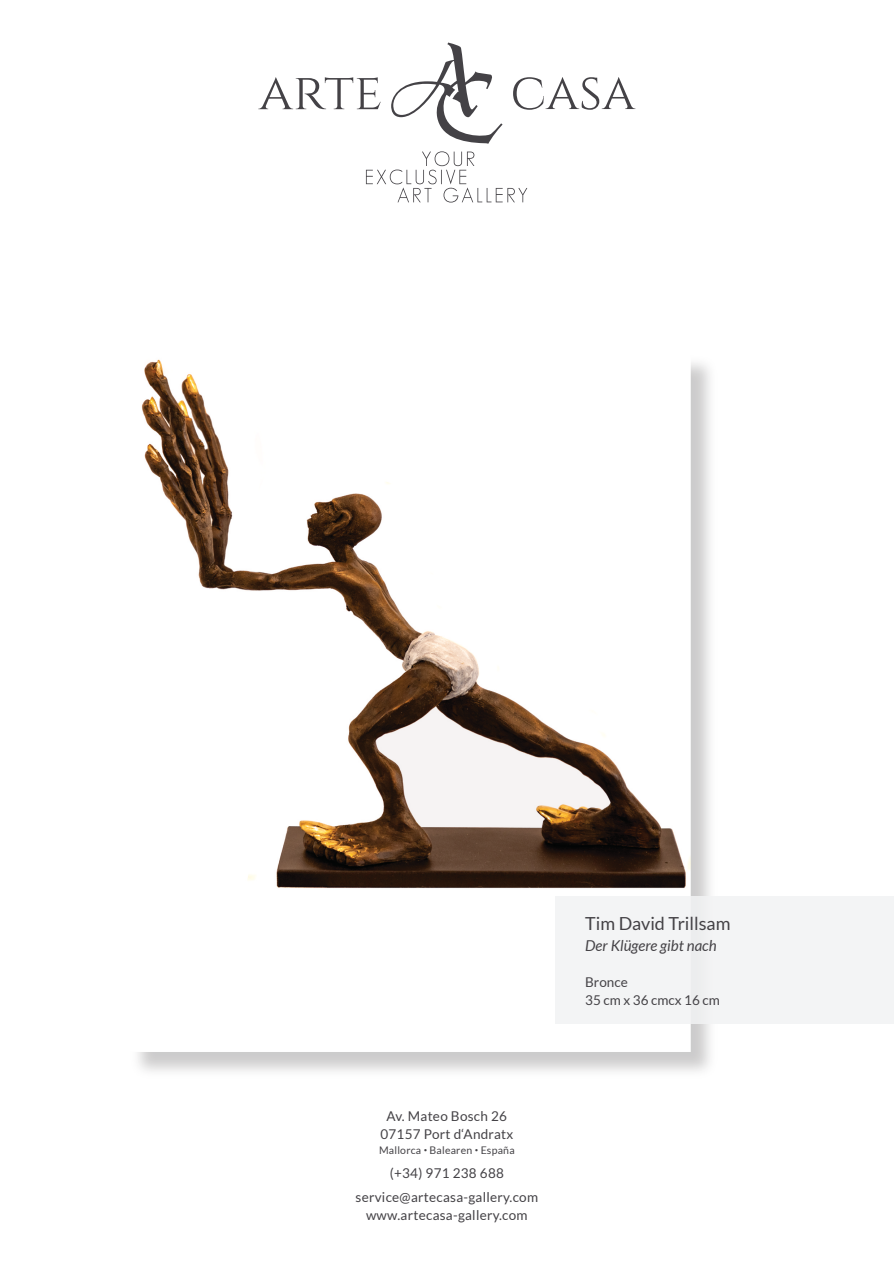
<style>
.page{position:relative;width:894px;height:1264px;background:#fff}
.page>*{position:absolute;margin:0;border:0;box-sizing:border-box;transform-origin:0 0}
.t1{font:18px "Lato";color:#444246}
.t2{font:italic 15px "Lato";color:#444246}
.t3{font:13.5px/18px "Lato";letter-spacing:.02em;color:#444246;text-align:center}
.t4{font:13.5px/18px "Lato";color:#444246}
.t5{font:10.5px "Lato";letter-spacing:.02em;color:#444246}
</style>
<div class="page">
<svg style="left:513px;top:77px;width:122px;height:33px"></svg>
<svg style="left:258px;top:77px;width:122px;height:32px"></svg>
<svg style="left:391px;top:43px;width:111px;height:101px"></svg>
<svg style="left:366px;top:151px;width:161px;height:51px"></svg>
<img style="left:137px;top:362px;width:573px;height:710px">
<img style="left:137px;top:359px;width:553px;height:692px">
<div style="left:555px;top:896px;width:338px;height:128px;background:#f2f3f4"></div>
<p class="t3" style="left:380px;top:1107px;width:134px">Av. Mateo Bosch 26<br>07157 Port d‘Andratx</p>
<p class="t5" style="left:379px;top:1145px;width:137px">Mallorca <sup>•</sup> Balearen <sup>•</sup> España</p>
<p class="t3" style="left:355px;top:1161px;width:184px;line-height:24px">(+34) 971 238 688 service@artecasa-gallery.com</p>
<p class="t3" style="left:366px;top:1206px;width:163px">www.artecasa-gallery.com</p>
<h1 class="t1" style="left:585px;top:914px;width:147px">Tim David Trillsam</h1>
<p class="t2" style="left:585px;top:938px;width:133px">Der Klügere gibt nach</p>
<p class="t4" style="left:585px;top:973px;width:136px">Bronce<br>35 cm x 36 cmcx 16 cm</p>
</div>
